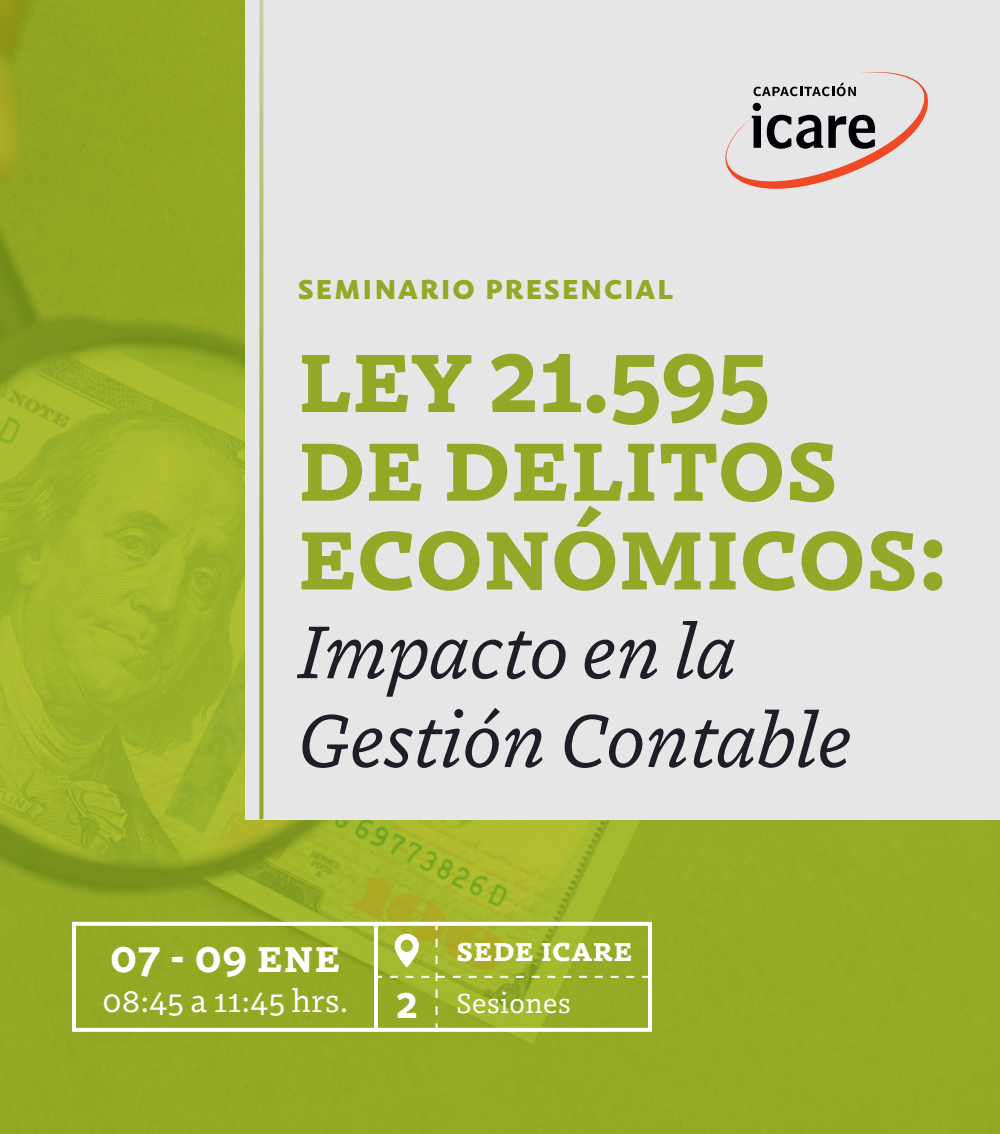
<style>
.page{position:relative;width:1000px;height:1134px;background:#fff}
.page>*{position:absolute;margin:0;border:0;box-sizing:border-box;transform-origin:0 0}
.t1{font:700 101.4px/88.6px "Dovetail MVB";color:#94a827}
.t2{font:italic 76px/88.8px "Dovetail MVB";color:#1e1e28}
.t3{font:700 44px "Dovetail MVB";letter-spacing:.02em;color:#fff}
.t4{font:700 36px "Carolineale";letter-spacing:.02em;color:#94a827}
.t5{font:32px "Dovetail MVB";letter-spacing:.02em;color:#fff}
.t6{font:700 32px "Dovetail MVB";letter-spacing:.02em;color:#fff}
.t7{font:28px "Dovetail MVB";letter-spacing:.02em;color:#fff}
</style>
<div class="page">
<img style="left:0;top:0;width:1000px;height:1134px">
<div style="left:245px;top:0;width:755px;height:820px;background:#e6e6e6"></div>
<svg style="left:259px;top:0;width:4px;height:819px"></svg>
<svg style="left:725px;top:72px;width:203px;height:117px"></svg>
<div style="left:72px;top:922px;width:580px;height:110px;border:4px solid #fff"></div>
<svg style="left:374px;top:922px;width:276px;height:110px"></svg>
<p class="t4" style="left:297px;top:258px;width:377px">seminario presencial</p>
<p class="t1" style="left:297px;top:325px;width:652px">Ley 21.595<br>de Delitos<br>Económicos:</p>
<p class="t2" style="left:297px;top:603px;width:556px">Impacto en la<br>Gestión Contable</p>
<p class="t6" style="left:456px;top:925px;width:177px">sede icare</p>
<p class="t3" style="left:110px;top:924px;width:232px">07 - 09 ene</p>
<p class="t5" style="left:102px;top:978px;width:247px">08:45 a 11:45 hrs.</p>
<p class="t7" style="left:456px;top:983px;width:116px">Sesiones</p>
<p class="t3" style="left:396px;top:970px;width:24px">2</p>
</div>
